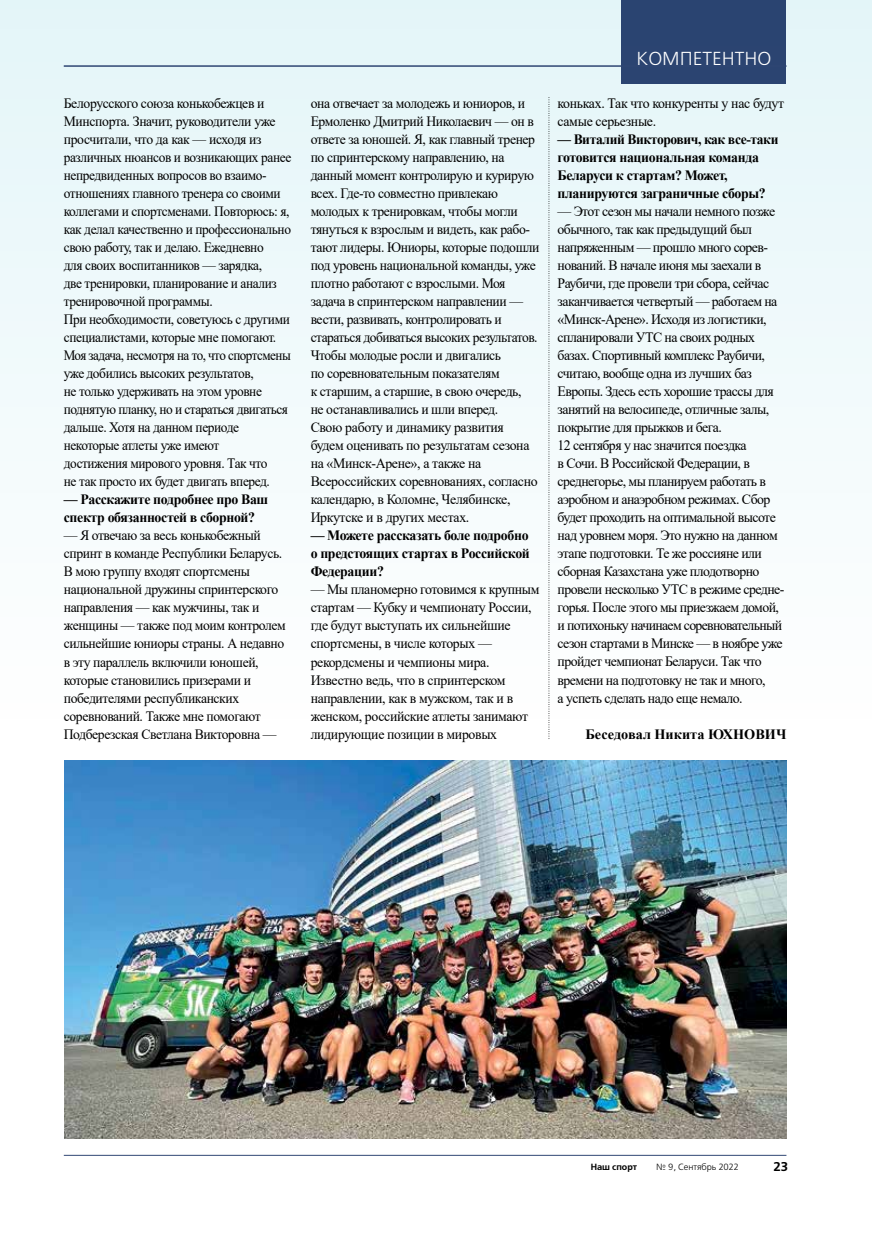
<style>
.page{position:relative;width:872px;height:1234px;background:#fff}
.page>*{position:absolute;margin:0;border:0;box-sizing:border-box;transform-origin:0 0}
.t1{font:18.75px "Free Set C";color:#fff}
.t2{font:14.25px/18px "Times New Roman";letter-spacing:-.03em;color:#000;scale:.96 1}
.t3{font:14.25px/18px "Times New Roman";letter-spacing:-.03em;color:#000}
.t4{font:700 14.25px/18px "Times New Roman";letter-spacing:-.025em;color:#000}
.t5{font:700 14.25px/18px "Times New Roman";letter-spacing:-.025em;color:#000;scale:.95 1}
.t6{font:700 14.25px "Times New Roman";color:#000}
.t7{font:700 12.75px "Free Set C";color:#000}
.t8{font:9px "Free Set C";color:#000}
.t9{font:700 9px "Free Set C";color:#000}
</style>
<div class="page">
<hr style="left:64px;top:1154px;width:722px;height:1px;background:#304774">
<div style="left:0;top:0;width:872px;height:1047px;background:linear-gradient(to bottom,#dcedf2,#fff)"></div>
<hr style="left:64px;top:66px;width:722px;height:1px;background:#304774">
<img style="left:64px;top:760px;width:722px;height:377px">
<svg style="left:548px;top:98px;width:1px;height:641px"></svg>
<p class="t2" style="left:64px;top:94px;width:238px">Белорусского союза конькобежцев и Минспорта. Значит, руководители уже просчитали, что да как — исходя из различных нюансов и возникающих ранее непредвиденных вопросов во взаимо&shy;отношениях главного тренера со своими коллегами и спортсменами. Повторюсь: я, как делал качественно и профессионально свою работу, так и делаю. Ежедневно<br>для своих воспитанников — зарядка,<br>две тренировки, планирование и анализ тренировочной программы.<br>При необходимости, советуюсь с другими специалистами, которые мне помогают.<br>Моя задача, несмотря на то, что спортсмены уже добились высоких результатов,<br>не только удерживать на этом уровне поднятую планку, но и стараться двигаться дальше. Хотя на данном периоде некоторые атлеты уже имеют<br>достижения мирового уровня. Так что<br>не так просто их будет двигать вперед.</p>
<p class="t4" style="left:64px;top:490px;width:206px">— Расскажите подробнее про Ваш спектр обязанностей в сборной?</p>
<p class="t2" style="left:64px;top:526px;width:233px">— Я отвечаю за весь конькобежный спринт в команде Республики Беларусь.<br>В мою группу входят спортсмены национальной дружины спринтерского направления — как мужчины, так и женщины — также под моим контролем сильнейшие юниоры страны. А недавно в эту параллель включили юношей, которые становились призерами и победителями республиканских соревнований. Также мне помогают Подберезская Светлана Викторовна —</p>
<p class="t2" style="left:311px;top:94px;width:240px">она отвечает за молодежь и юниоров, и Ермоленко Дмитрий Николаевич — он в ответе за юношей. Я, как главный тренер по спринтерскому направлению, на данный момент контролирую и курирую всех. Где-то совместно привлекаю молодых к тренировкам, чтобы могли тянуться к взрослым и видеть, как рабо&shy;тают лидеры. Юниоры, которые подошли под уровень национальной команды, уже плотно работают с взрослыми. Моя задача в спринтерском направлении — вести, развивать, контролировать и стараться добиваться высоких результатов.<br>Чтобы молодые росли и двигались<br>по соревновательным показателям<br>к старшим, а старшие, в свою очередь,<br>не останавливались и шли вперед.<br>Свою работу и динамику развития будем оценивать по результатам сезона на «Минск-Арене», а также на Всероссийских соревнованиях, согласно календарю, в Коломне, Челябинске, Иркутске и в других местах.</p>
<p class="t4" style="left:311px;top:526px;width:221px;text-align:justify">— Можете рассказать боле подробно о предстоящих стартах в Российской Федерации?</p>
<p class="t3" style="left:311px;top:580px;width:230px">— Мы планомерно готовимся к крупным стартам — Кубку и чемпионату России, где будут выступать их сильнейшие спортсмены, в числе которых — рекордсмены и чемпионы мира.<br>Известно ведь, что в спринтерском направлении, как в мужском, так и в женском, российские атлеты занимают лидирующие позиции в мировых</p>
<h1 class="t1" style="left:636px;top:49px;width:136px">КОМПЕТЕНТНО</h1>
<p class="t3" style="left:557px;top:94px;width:228px">коньках. Так что конкуренты у нас будут самые серьезные.</p>
<p class="t5" style="left:557px;top:130px;width:234px">— Виталий Викторович, как все-таки готовится национальная команда<br>Беларуси к стартам? Может, планируются заграничные сборы?</p>
<p class="t3" style="left:557px;top:202px;width:228px">— Этот сезон мы начали немного позже обычного, так как предыдущий был напряженным — прошло много сорев&shy;нований. В начале июня мы заехали в Раубичи, где провели три сбора, сейчас заканчивается четвертый — работаем на «Минск-Арене». Исходя из логистики, спланировали УТС на своих родных базах. Спортивный комплекс Раубичи, считаю, вообще одна из лучших баз Европы. Здесь есть хорошие трассы для занятий на велосипеде, отличные залы, покрытие для прыжков и бега.<br>12 сентября у нас значится поездка<br>в Сочи. В Российской Федерации, в среднегорье, мы планируем работать в аэробном и анаэробном режимах. Сбор будет проходить на оптимальной высоте над уровнем моря. Это нужно на данном этапе подготовки. Те же россияне или сборная Казахстана уже плодотворно провели несколько УТС в режиме средне&shy;горья. После этого мы приезжаем домой, и потихоньку начинаем соревновательный сезон стартами в Минске — в ноябре уже пройдет чемпионат Беларуси. Так что времени на подготовку не так и много,<br>а успеть сделать надо еще немало.</p>
<p class="t6" style="left:585px;top:723px;width:202px">Беседовал Никита ЮХНОВИЧ</p>
<p class="t9" style="left:590px;top:1161px;width:48px">Наш спорт</p>
<p class="t8" style="left:656px;top:1161px;width:84px">№ 9, Сентябрь 2022</p>
<p class="t7" style="left:773px;top:1158px;width:16px">23</p>
</div>
